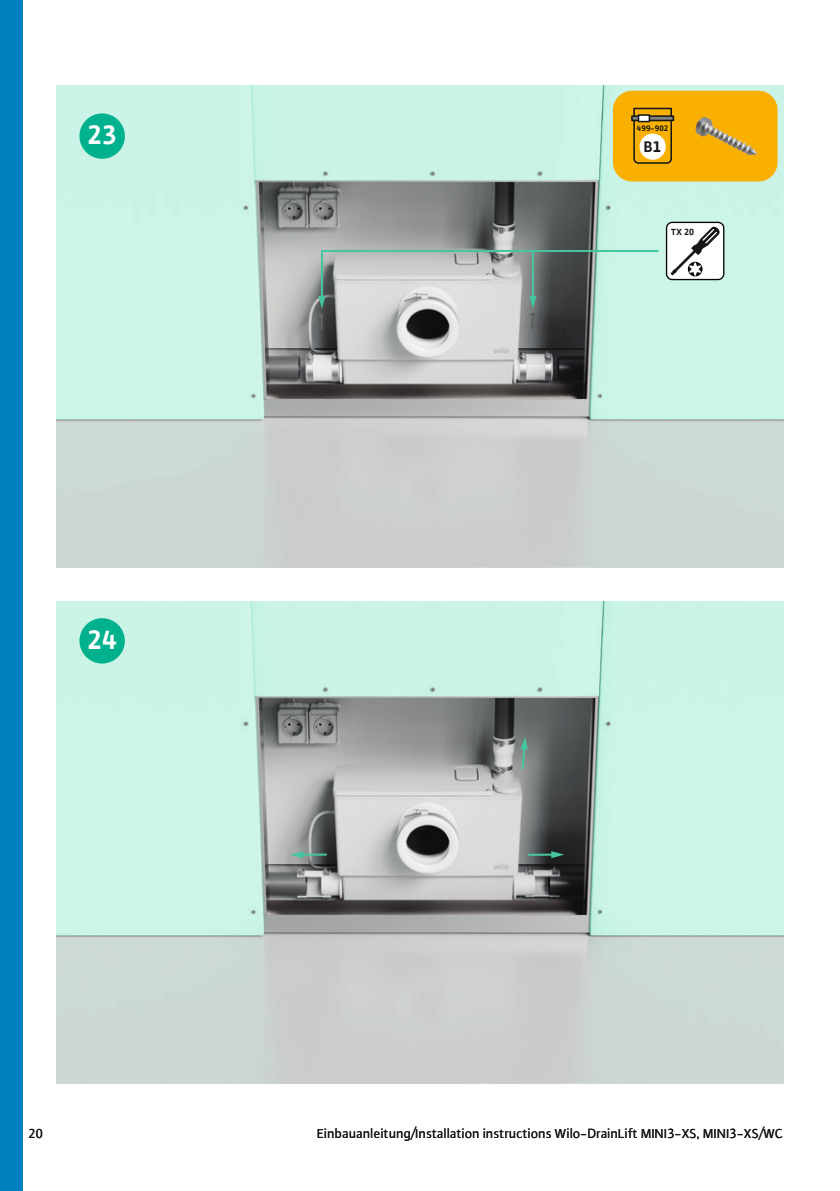
<style>
.page{position:relative;width:840px;height:1191px;background:#fff}
.page>*{position:absolute;margin:0;border:0;box-sizing:border-box;transform-origin:0 0}
.t1{font:700 28px "WILO Plus Global";color:#fff}
.t2{font:700 16.2px "WILO Plus Global";color:#151616}
.t3{font:14px "WILO Plus Global";color:#151616}
.t4{font:700 9.4px "WILO Plus Global";color:#151616}
.t5{font:700 8.4px "WILO Plus Global";color:#151616}
</style>
<div class="page">
<div style="left:0;top:0;width:23px;height:1191px;background:#0080be"></div>
<img style="left:57px;top:85px;width:725px;height:482px">
<div style="left:321px;top:250px;width:212px;height:49px;border:2px solid #45c6a0"></div>
<svg style="left:318px;top:296px;width:7px;height:13px"></svg>
<svg style="left:529px;top:296px;width:7px;height:13px"></svg>
<hr style="left:532px;top:250px;width:126px;height:2px;background:#45c6a0">
<div style="left:666px;top:222px;width:57px;height:57px;background:#fff;border-radius:6px"></div>
<div style="left:665px;top:222px;width:59px;height:58px;border:1px solid #040409;border-radius:6px"></div>
<svg style="left:670px;top:226px;width:50px;height:50px"></svg>
<div style="left:79px;top:113px;width:46px;height:46px;background:#00b18e;border-radius:50%"></div>
<div style="left:614px;top:93px;width:161px;height:86px;background:#fab000;border-radius:17px"></div>
<div style="left:612px;top:91px;width:165px;height:90px;border:4px solid #fab000;border-radius:17px"></div>
<svg style="left:632px;top:108px;width:40px;height:56px"></svg>
<div style="left:630px;top:115px;width:43px;height:6px;border:2px solid #151616"></div>
<div style="left:638px;top:115px;width:11px;height:7px;background:#fff"></div>
<div style="left:637px;top:114px;width:12px;height:8px;border:2px solid #151616"></div>
<div style="left:639px;top:134px;width:26px;height:26px;background:#fff;border-radius:50%"></div>
<img style="left:695px;top:117px;width:62px;height:38px">
<img style="left:57px;top:601px;width:725px;height:482px">
<svg style="left:520px;top:736px;width:7px;height:35px"></svg>
<hr style="left:527px;top:853px;width:26px;height:3px;background:#45c6a0">
<svg style="left:551px;top:851px;width:13px;height:7px"></svg>
<hr style="left:300px;top:853px;width:26px;height:2px;background:#45c6a0">
<svg style="left:290px;top:851px;width:13px;height:7px"></svg>
<div style="left:79px;top:618px;width:46px;height:45px;background:#00b18e;border-radius:50%"></div>
<h1 class="t1" style="left:87px;top:118px;width:32px">23</h1>
<h1 class="t1" style="left:87px;top:622px;width:32px">24</h1>
<p class="t5" style="left:636px;top:123px;width:33px">499-902</p>
<p class="t2" style="left:643px;top:137px;width:19px">B1</p>
<p class="t4" style="left:671px;top:226px;width:24px">TX 20</p>
<p class="t3" style="left:28px;top:1125px;width:17px">20</p>
<p class="t3" style="left:317px;top:1125px;width:467px">Einbauanleitung/Installation instructions Wilo-DrainLift MINI3-XS, MINI3-XS/WC</p>
</div>
